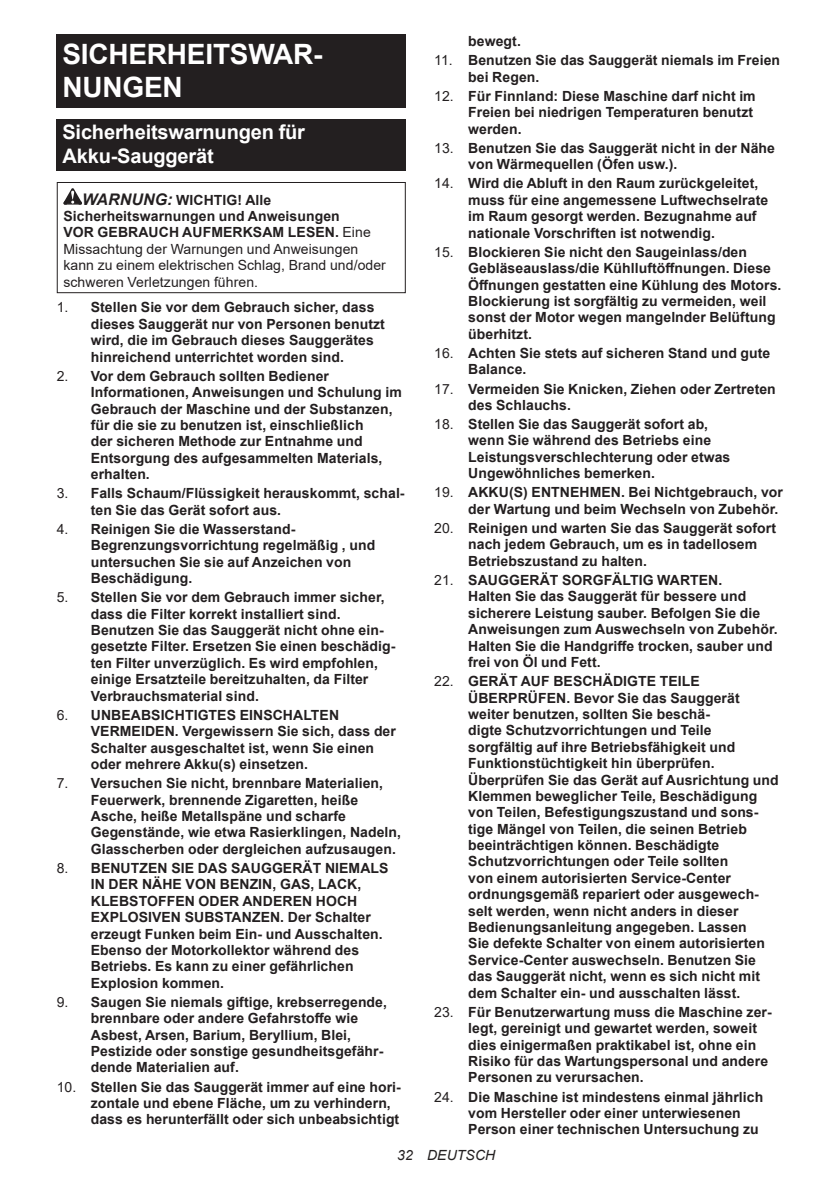
<style>
.page{position:relative;width:840px;height:1191px;background:#fff}
.page>*{position:absolute;margin:0;border:0;box-sizing:border-box;transform-origin:0 0}
.t1{font:700 28px/32.8px "Arial";letter-spacing:-.01em;color:#fff}
.t2{font:700 20px/23.4px "Arial";letter-spacing:-.01em;color:#fff}
.t3{font:700 14px/16.4px "Arial";letter-spacing:.005em;color:#231f20}
.t4{font:14px/16.4px "Arial";letter-spacing:.005em;color:#231f20}
.t5{font:italic 14px "Arial";letter-spacing:.005em;color:#231f20}
.s1{font-weight:700;font-style:italic;font-size:16px}
.s2{font-weight:700}
.s3{font-weight:400}
</style>
<div class="page">
<div style="left:57px;top:34px;width:348px;height:74px;background:#231f20"></div>
<div style="left:57px;top:119px;width:348px;height:52px;background:#231f20"></div>
<svg style="left:63px;top:188px;width:19px;height:17px"></svg>
<div style="left:57px;top:182px;width:348px;height:111px;border:1px solid #231f20"></div>
<h1 class="t1" style="left:62px;top:38px;width:261px">SICHERHEITSWAR-<br>NUNGEN</h1>
<h2 class="t2" style="left:62px;top:121px;width:244px">Sicherheitswarnungen für<br>Akku-Sauggerät</h2>
<p class="t4" style="left:63px;top:191px;width:324px;text-indent:19px"><span class="s1">WARNUNG:</span> <span class="s2">WICHTIG! Alle Sicherheitswarnungen und Anweisungen<br>VOR GEBRAUCH AUFMERKSAM LESEN.</span> Eine Missachtung der Warnungen und Anweisungen kann zu einem elektrischen Schlag, Brand und/oder schweren Verletzungen führen.</p>
<p class="t3" style="left:91px;top:299px;width:295px;text-indent:-34px"><span class="s3">1.</span> Stellen Sie vor dem Gebrauch sicher, dass dieses Sauggerät nur von Personen benutzt wird, die im Gebrauch dieses Sauggerätes hinreichend unterrichtet worden sind.</p>
<p class="t3" style="left:91px;top:368px;width:312px;text-indent:-34px"><span class="s3">2.</span> Vor dem Gebrauch sollten Bediener Informationen, Anweisungen und Schulung im Gebrauch der Maschine und der Substanzen, für die sie zu benutzen ist, einschließlich<br>der sicheren Methode zur Entnahme und Entsorgung des aufgesammelten Materials, erhalten.</p>
<p class="t3" style="left:91px;top:485px;width:315px;text-indent:-34px"><span class="s3">3.</span> Falls Schaum/Flüssigkeit herauskommt, schal&shy;ten Sie das Gerät sofort aus.</p>
<p class="t3" style="left:91px;top:521px;width:286px;text-indent:-34px"><span class="s3">4.</span> Reinigen Sie die Wasserstand-<br>Begrenzungsvorrichtung regelmäßig , und untersuchen Sie sie auf Anzeichen von<br>Beschädigung.</p>
<p class="t3" style="left:91px;top:589px;width:306px;text-indent:-34px"><span class="s3">5.</span> Stellen Sie vor dem Gebrauch immer sicher, dass die Filter korrekt installiert sind.<br>Benutzen Sie das Sauggerät nicht ohne ein&shy;gesetzte Filter. Ersetzen Sie einen beschädig&shy;ten Filter unverzüglich. Es wird empfohlen, einige Ersatzteile bereitzuhalten, da Filter Verbrauchsmaterial sind.</p>
<p class="t3" style="left:91px;top:707px;width:306px;text-indent:-34px"><span class="s3">6.</span> UNBEABSICHTIGTES EINSCHALTEN VERMEIDEN. Vergewissern Sie sich, dass der Schalter ausgeschaltet ist, wenn Sie einen oder mehrere Akku(s) einsetzen.</p>
<p class="t3" style="left:91px;top:775px;width:311px;text-indent:-34px"><span class="s3">7.</span> Versuchen Sie nicht, brennbare Materialien, Feuerwerk, brennende Zigaretten, heiße Asche, heiße Metallspäne und scharfe Gegenstände, wie etwa Rasierklingen, Nadeln, Glasscherben oder dergleichen aufzusaugen.</p>
<p class="t3" style="left:91px;top:860px;width:299px;text-indent:-34px"><span class="s3">8.</span> BENUTZEN SIE DAS SAUGGERÄT NIEMALS IN DER NÄHE VON BENZIN, GAS, LACK, KLEBSTOFFEN ODER ANDEREN HOCH EXPLOSIVEN SUBSTANZEN. Der Schalter erzeugt Funken beim Ein- und Ausschalten.<br>Ebenso der Motorkollektor während des Betriebs. Es kann zu einer gefährlichen Explosion kommen.</p>
<p class="t3" style="left:91px;top:994px;width:297px;text-indent:-34px"><span class="s3">9.</span> Saugen Sie niemals giftige, krebserregende, brennbare oder andere Gefahrstoffe wie Asbest, Arsen, Barium, Beryllium, Blei, Pestizide oder sonstige gesundheitsgefähr&shy;dende Materialien auf.</p>
<p class="t3" style="left:91px;top:1078px;width:311px;text-indent:-34px"><span class="s3">10.</span> Stellen Sie das Sauggerät immer auf eine hori&shy;zontale und ebene Fläche, um zu verhindern, dass es herunterfällt oder sich unbeabsichtigt</p>
<p class="t3" style="left:468px;top:33px;width:54px">bewegt.</p>
<p class="t3" style="left:468px;top:52px;width:313px;text-indent:-34px"><span class="s3">11.</span> Benutzen Sie das Sauggerät niemals im Freien bei Regen.</p>
<p class="t3" style="left:468px;top:88px;width:289px;text-indent:-34px"><span class="s3">12.</span> Für Finnland: Diese Maschine darf nicht im<br>Freien bei niedrigen Temperaturen benutzt werden.</p>
<p class="t3" style="left:468px;top:140px;width:308px;text-indent:-34px"><span class="s3">13.</span> Benutzen Sie das Sauggerät nicht in der Nähe von Wärmequellen (Öfen usw.).</p>
<p class="t3" style="left:468px;top:175px;width:301px;text-indent:-34px"><span class="s3">14.</span> Wird die Abluft in den Raum zurückgeleitet, muss für eine angemessene Luftwechselrate im Raum gesorgt werden. Bezugnahme auf nationale Vorschriften ist notwendig.</p>
<p class="t3" style="left:468px;top:244px;width:314px;text-indent:-34px"><span class="s3">15.</span> Blockieren Sie nicht den Saugeinlass/den Gebläseauslass/die Kühlluftöffnungen. Diese Öffnungen gestatten eine Kühlung des Motors.<br>Blockierung ist sorgfältig zu vermeiden, weil sonst der Motor wegen mangelnder Belüftung überhitzt.</p>
<p class="t3" style="left:468px;top:345px;width:303px;text-indent:-34px"><span class="s3">16.</span> Achten Sie stets auf sicheren Stand und gute<br>Balance.</p>
<p class="t3" style="left:468px;top:380px;width:309px;text-indent:-34px"><span class="s3">17.</span> Vermeiden Sie Knicken, Ziehen oder Zertreten des Schlauchs.</p>
<p class="t3" style="left:468px;top:416px;width:263px;text-indent:-34px"><span class="s3">18.</span> Stellen Sie das Sauggerät sofort ab, wenn Sie während des Betriebs eine Leistungsverschlechterung oder etwas Ungewöhnliches bemerken.</p>
<p class="t3" style="left:468px;top:484px;width:316px;text-indent:-34px"><span class="s3">19.</span> AKKU(S) ENTNEHMEN. Bei Nichtgebrauch, vor der Wartung und beim Wechseln von Zubehör.</p>
<p class="t3" style="left:468px;top:520px;width:309px;text-indent:-34px"><span class="s3">20.</span> Reinigen und warten Sie das Sauggerät sofort nach jedem Gebrauch, um es in tadellosem<br>Betriebszustand zu halten.</p>
<p class="t3" style="left:468px;top:572px;width:311px;text-indent:-34px"><span class="s3">21.</span> SAUGGERÄT SORGFÄLTIG WARTEN.<br>Halten Sie das Sauggerät für bessere und sicherere Leistung sauber. Befolgen Sie die Anweisungen zum Auswechseln von Zubehör.<br>Halten Sie die Handgriffe trocken, sauber und frei von Öl und Fett.</p>
<p class="t3" style="left:468px;top:673px;width:312px;text-indent:-34px"><span class="s3">22.</span> GERÄT AUF BESCHÄDIGTE TEILE ÜBERPRÜFEN. Bevor Sie das Sauggerät weiter benutzen, sollten Sie beschä-<br>digte Schutzvorrichtungen und Teile sorgfältig auf ihre Betriebsfähigkeit und Funktionstüchtigkeit hin überprüfen.<br>Überprüfen Sie das Gerät auf Ausrichtung und Klemmen beweglicher Teile, Beschädigung von Teilen, Befestigungszustand und sons&shy;tige Mängel von Teilen, die seinen Betrieb beeinträchtigen können. Beschädigte Schutzvorrichtungen oder Teile sollten<br>von einem autorisierten Service-Center ordnungsgemäß repariert oder ausgewech&shy;selt werden, wenn nicht anders in dieser Bedienungsanleitung angegeben. Lassen<br>Sie defekte Schalter von einem autorisierten Service-Center auswechseln. Benutzen Sie das Sauggerät nicht, wenn es sich nicht mit dem Schalter ein- und ausschalten lässt.</p>
<p class="t3" style="left:468px;top:1003px;width:305px;text-indent:-34px"><span class="s3">23.</span> Für Benutzerwartung muss die Maschine zer&shy;legt, gereinigt und gewartet werden, soweit dies einigermaßen praktikabel ist, ohne ein Risiko für das Wartungspersonal und andere Personen zu verursachen.</p>
<p class="t3" style="left:468px;top:1088px;width:296px;text-indent:-34px"><span class="s3">24.</span> Die Maschine ist mindestens einmal jährlich vom Hersteller oder einer unterwiesenen<br>Person einer technischen Untersuchung zu</p>
<p class="t5" style="left:397px;top:1146px;width:99px">32 DEUTSCH</p>
</div>
